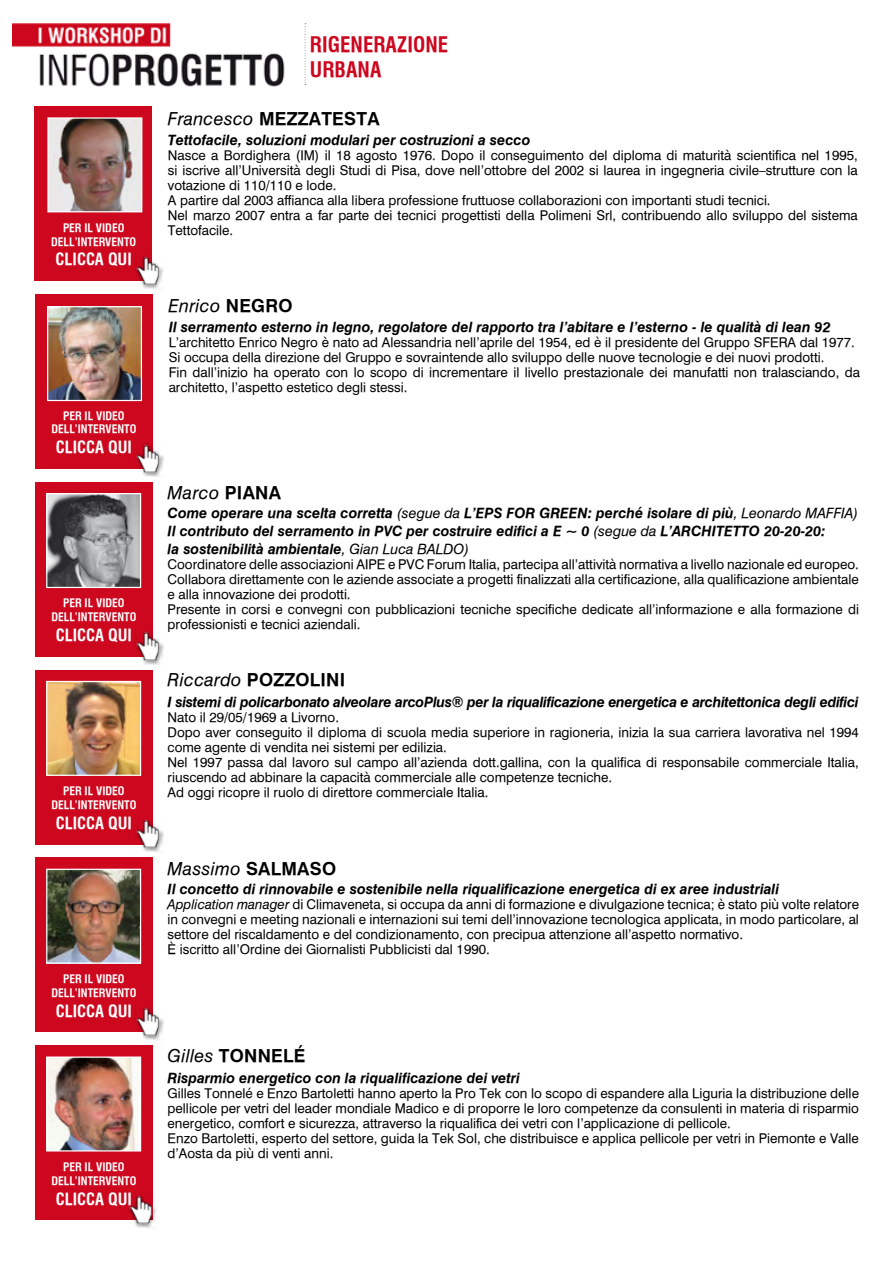
<style>
.page{position:relative;width:893px;height:1263px;background:#fff}
.page>*{position:absolute;margin:0;border:0;box-sizing:border-box;transform-origin:0 0}
.t1{font:700 condensed 21px/25.2px "Halvett";letter-spacing:.005em;color:#cd071e}
.t2{font:700 18px "Halvett";letter-spacing:.015em;color:#000}
.t3{font:italic 18px "Halvett";letter-spacing:.015em;color:#000}
.t4{font:700 condensed 16.5px "Halvett";color:#fff}
.t5{font:italic 700 14.25px "Halvett";color:#000}
.t6{font:italic 700 14.25px "Halvett";letter-spacing:-.02em;color:#000}
.t7{font:13.5px/15px "Halvett";color:#000}
.t8{font:700 condensed 11.55px/13.8px "Halvett";color:#fff;text-align:center}
.s1{font-weight:400;font-style:italic}
.s2{font-weight:700;font-style:normal}
.s3{font-weight:400}
.s4{font-style:italic}
</style>
<div class="page">
<svg style="left:305px;top:23px;width:1px;height:62px"></svg>
<img style="left:13px;top:23px;width:272px;height:64px">
<div style="left:35px;top:106px;width:117px;height:175px;background:#cd071e"></div>
<div style="left:134px;top:255px;width:29px;height:35px;background:#f6f6f6"></div>
<img style="left:134px;top:255px;width:30px;height:33px">
<div style="left:35px;top:294px;width:117px;height:175px;background:#cd071e"></div>
<div style="left:134px;top:442px;width:30px;height:35px;background:#000;opacity:.53"></div>
<img style="left:134px;top:441px;width:30px;height:35px">
<div style="left:35px;top:482px;width:117px;height:175px;background:#cd071e"></div>
<div style="left:134px;top:630px;width:30px;height:35px;background:#000;opacity:.53"></div>
<img style="left:134px;top:629px;width:30px;height:35px">
<div style="left:35px;top:670px;width:117px;height:174px;background:#cd071e"></div>
<img style="left:131px;top:817px;width:33px;height:35px">
<div style="left:35px;top:857px;width:117px;height:175px;background:#cd071e"></div>
<img style="left:136px;top:1004px;width:28px;height:36px">
<div style="left:35px;top:1045px;width:117px;height:175px;background:#cd071e"></div>
<div style="left:127px;top:1194px;width:29px;height:35px;background:#000;opacity:.53"></div>
<img style="left:127px;top:1192px;width:30px;height:35px">
<img style="left:48px;top:495px;width:91px;height:91px">
<div style="left:46px;top:493px;width:95px;height:95px;border:1px solid #fff"></div>
<img style="left:48px;top:1058px;width:91px;height:91px">
<div style="left:46px;top:1056px;width:95px;height:95px;border:1px solid #fff"></div>
<img style="left:48px;top:871px;width:91px;height:91px">
<div style="left:46px;top:869px;width:95px;height:95px;border:1px solid #fff"></div>
<img style="left:48px;top:683px;width:91px;height:91px">
<div style="left:46px;top:681px;width:95px;height:95px;border:1px solid #fff"></div>
<img style="left:49px;top:308px;width:91px;height:91px">
<div style="left:47px;top:306px;width:95px;height:95px;border:1px solid #fff"></div>
<img style="left:49px;top:119px;width:91px;height:91px">
<div style="left:47px;top:117px;width:95px;height:95px;border:1px solid #fff"></div>
<p class="t8" style="left:51px;top:221px;width:87px">PER IL VIDEO<br>DELL’INTERVENTO</p>
<p class="t4" style="left:56px;top:250px;width:78px">CLICCA QUI</p>
<p class="t8" style="left:51px;top:409px;width:87px">PER IL VIDEO<br>DELL’INTERVENTO</p>
<p class="t4" style="left:56px;top:437px;width:78px">CLICCA QUI</p>
<p class="t8" style="left:51px;top:596px;width:87px">PER IL VIDEO<br>DELL’INTERVENTO</p>
<p class="t4" style="left:56px;top:625px;width:78px">CLICCA QUI</p>
<p class="t8" style="left:51px;top:784px;width:87px">PER IL VIDEO<br>DELL’INTERVENTO</p>
<p class="t4" style="left:56px;top:813px;width:78px">CLICCA QUI</p>
<p class="t8" style="left:51px;top:972px;width:87px">PER IL VIDEO<br>DELL’INTERVENTO</p>
<p class="t4" style="left:56px;top:1001px;width:78px">CLICCA QUI</p>
<p class="t8" style="left:51px;top:1160px;width:87px">PER IL VIDEO<br>DELL’INTERVENTO</p>
<p class="t4" style="left:56px;top:1189px;width:78px">CLICCA QUI</p>
<h1 class="t1" style="left:310px;top:31px;width:140px">RIGENERAZIONE<br>URBANA</h1>
<p class="t2" style="left:168px;top:107px;width:213px"><span class="s1">Francesco</span> MEZZATESTA</p>
<p class="t5" style="left:168px;top:131px;width:364px">Tettofacile, soluzioni modulari per costruzioni a secco</p>
<p class="t7" style="left:168px;top:147px;width:691px;text-align:justify">Nasce a Bordighera (IM) il 18 agosto 1976. Dopo il conseguimento del diploma di maturità scientifica nel 1995, si iscrive all’Università degli Studi di Pisa, dove nell’ottobre del 2002 si laurea in ingegneria civile–strutture con la votazione di 110/110 e lode.</p>
<p class="t7" style="left:168px;top:192px;width:604px">A partire dal 2003 affianca alla libera professione fruttuose collaborazioni con importanti studi tecnici.</p>
<p class="t7" style="left:168px;top:207px;width:691px">Nel marzo 2007 entra a far parte dei tecnici progettisti della Polimeni Srl, contribuendo allo sviluppo del sistema<br>Tettofacile.</p>
<p class="t3" style="left:168px;top:295px;width:126px">Enrico <span class="s2">NEGRO</span></p>
<p class="t5" style="left:169px;top:318px;width:663px">Il serramento esterno in legno, regolatore del rapporto tra l’abitare e l’esterno - le qualità di lean 92</p>
<p class="t7" style="left:169px;top:334px;width:688px">L’architetto Enrico Negro è nato ad Alessandria nell’aprile del 1954, ed è il presidente del Gruppo SFERA dal 1977.</p>
<p class="t7" style="left:169px;top:349px;width:657px">Si occupa della direzione del Gruppo e sovraintende allo sviluppo delle nuove tecnologie e dei nuovi prodotti.</p>
<p class="t7" style="left:169px;top:364px;width:693px">Fin dall’inizio ha operato con lo scopo di incrementare il livello prestazionale dei manufatti non tralasciando, da architetto, l’aspetto estetico degli stessi.</p>
<p class="t3" style="left:168px;top:482px;width:115px">Marco <span class="s2">PIANA</span></p>
<p class="t5" style="left:168px;top:505px;width:692px">Come operare una scelta corretta <span class="s3">(segue da</span> L’EPS FOR GREEN: perché isolare di più<span class="s3">, Leonardo MAFFIA)</span></p>
<p class="t5" style="left:168px;top:523px;width:659px">Il contributo del serramento in PVC per costruire edifici a E ~ 0 <span class="s3">(segue da</span> L’ARCHITETTO 20-20-20:</p>
<p class="t5" style="left:168px;top:541px;width:303px">la sostenibilità ambientale<span class="s3">, Gian Luca BALDO)</span></p>
<p class="t7" style="left:168px;top:557px;width:693px;text-align:justify">Coordinatore delle associazioni AIPE e PVC Forum Italia, partecipa all’attività normativa a livello nazionale ed europeo.<br>Collabora direttamente con le aziende associate a progetti finalizzati alla certificazione, alla qualificazione ambientale e alla innovazione dei prodotti.</p>
<p class="t7" style="left:168px;top:602px;width:693px">Presente in corsi e convegni con pubblicazioni tecniche specifiche dedicate all’informazione e alla formazione di professionisti e tecnici aziendali.</p>
<p class="t2" style="left:168px;top:669px;width:179px"><span class="s1">Riccardo</span> POZZOLINI</p>
<p class="t6" style="left:168px;top:693px;width:692px">I sistemi di policarbonato alveolare arcoPlus® per la riqualificazione energetica e architettonica degli edifici</p>
<p class="t7" style="left:168px;top:709px;width:173px">Nato il 29/05/1969 a Livorno.</p>
<p class="t7" style="left:168px;top:724px;width:693px">Dopo aver conseguito il diploma di scuola media superiore in ragioneria, inizia la sua carriera lavorativa nel 1994 come agente di vendita nei sistemi per edilizia.</p>
<p class="t7" style="left:168px;top:754px;width:693px">Nel 1997 passa dal lavoro sul campo all’azienda dott.gallina, con la qualifica di responsabile commerciale Italia, riuscendo ad abbinare la capacità commerciale alle competenze tecniche.</p>
<p class="t7" style="left:168px;top:784px;width:322px">Ad oggi ricopre il ruolo di direttore commerciale Italia.</p>
<p class="t3" style="left:168px;top:857px;width:170px">Massimo <span class="s2">SALMASO</span></p>
<p class="t5" style="left:168px;top:880px;width:613px">Il concetto di rinnovabile e sostenibile nella riqualificazione energetica di ex aree industriali</p>
<p class="t7" style="left:168px;top:896px;width:693px;text-align:justify"><span class="s4">Application manager</span> di Climaveneta, si occupa da anni di formazione e divulgazione tecnica; è stato più volte relatore in convegni e meeting nazionali e internazioni sui temi dell’innovazione tecnologica applicata, in modo particolare, al settore del riscaldamento e del condizionamento, con precipua attenzione all’aspetto normativo.</p>
<p class="t7" style="left:168px;top:941px;width:324px">È iscritto all’Ordine dei Giornalisti Pubblicisti dal 1990.</p>
<p class="t2" style="left:168px;top:1045px;width:139px"><span class="s1">Gilles</span> TONNELÉ</p>
<p class="t5" style="left:168px;top:1069px;width:354px">Risparmio energetico con la riqualificazione dei vetri</p>
<p class="t7" style="left:168px;top:1086px;width:693px;text-align:justify">Gilles Tonnelé e Enzo Bartoletti hanno aperto la Pro Tek con lo scopo di espandere alla Liguria la distribuzione delle pellicole per vetri del leader mondiale Madico e di proporre le loro competenze da consulenti in materia di risparmio energetico, comfort e sicurezza, attraverso la riqualifica dei vetri con l’applicazione di pellicole.</p>
<p class="t7" style="left:168px;top:1131px;width:693px">Enzo Bartoletti, esperto del settore, guida la Tek Sol, che distribuisce e applica pellicole per vetri in Piemonte e Valle d’Aosta da più di venti anni.</p>
</div>
